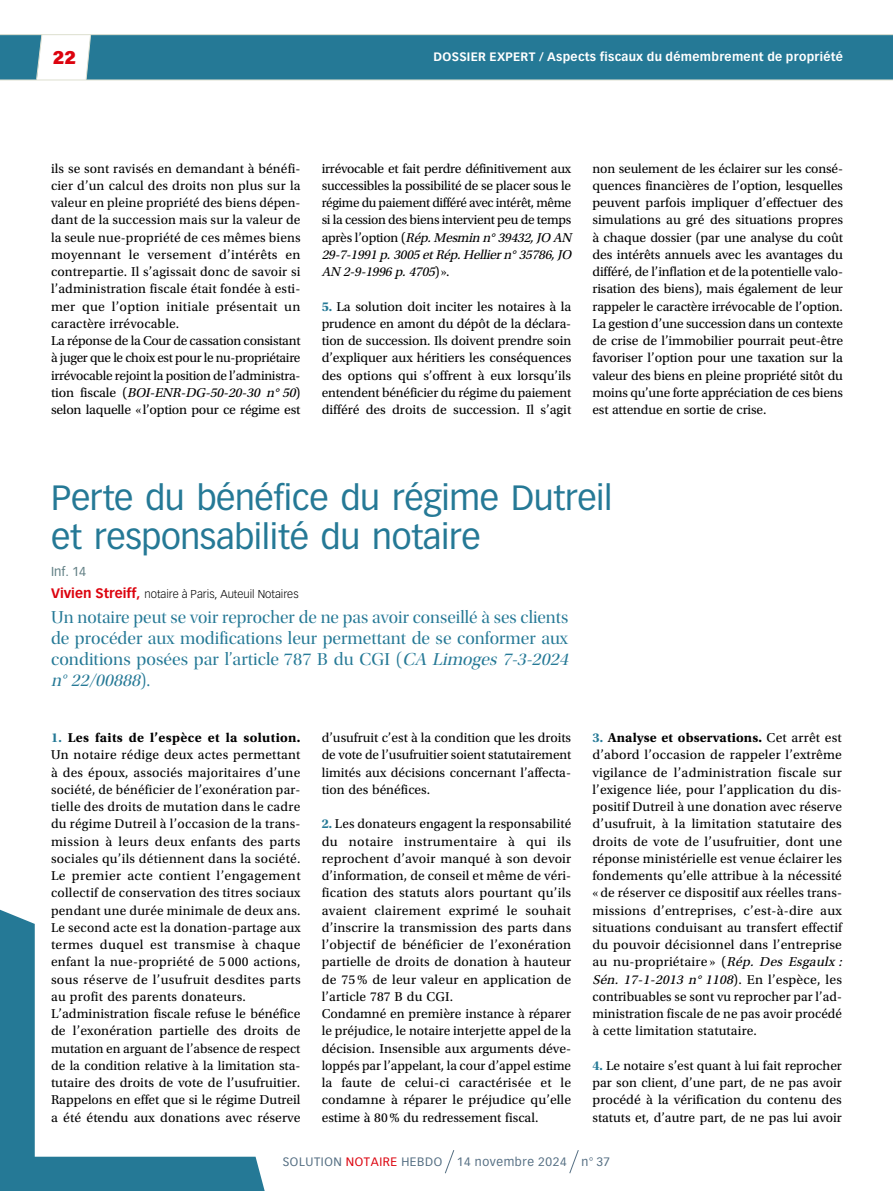
<style>
.page{position:relative;width:893px;height:1191px;background:#fff}
.page>*{position:absolute;margin:0;border:0;box-sizing:border-box;transform-origin:0 0}
.t1{font:34.5px/39px "Vectora LT Std";letter-spacing:-.01em;color:#257996}
.t2{font:900 19.5px "Acumin Pro";color:#dc030e}
.t3{font:18px/21px "Utopia Std Disp";color:#257996}
.t4{font:13.5px/17.2px "Utopia Std";letter-spacing:.01em;color:#000;text-align:justify}
.t5{font:13.5px/17.2px "Utopia Std";letter-spacing:-.02em;color:#000}
.t6{font:12.75px "Vectora LT Std";color:#617f84}
.t7{font:700 12px "Vectora LT Std";letter-spacing:.025em;color:#fff}
.t8{font:12px "Vectora LT Std";letter-spacing:.05em;color:#556f83}
.t9{font:300 11.25px "Vectora LT Std";color:#000}
.s1{font-style:italic}
.s2{font-family:"Utopia Std Bold Subh";color:#257996}
.s3{font-weight:700;font-size:13.5px;color:#dc030e}
.s4{font-weight:700}
.s5{color:#dc030e}
</style>
<div class="page">
<svg style="left:0;top:909px;width:265px;height:282px"></svg>
<hr style="left:0;top:34px;width:893px;height:1px;background:#dddfcf">
<hr style="left:0;top:80px;width:893px;height:1px;background:#dddfcf">
<div style="left:85px;top:35px;width:808px;height:45px;background:#257996"></div>
<svg style="left:0;top:35px;width:43px;height:45px;background:#3c87a0"></svg>
<svg style="left:445px;top:1150px;width:10px;height:24px"></svg>
<svg style="left:569px;top:1150px;width:10px;height:24px"></svg>
<h2 class="t2" style="left:53px;top:43px;width:24px">22</h2>
<p class="t7" style="left:434px;top:50px;width:411px">DOSSIER EXPERT / Aspects fiscaux du démembrement de propriété</p>
<p class="t4" style="left:51px;top:160px;width:251px;text-align:left">ils se sont ravisés en demandant à bénéfi&shy;cier d’un calcul des droits non plus sur la valeur en pleine propriété des biens dépen&shy;dant de la succession mais sur la valeur de la seule nue-propriété de ces mêmes biens moyennant le versement d’intérêts en contrepartie. Il s’agissait donc de savoir si l’administration fiscale était fondée à esti&shy;mer que l’option initiale présentait un caractère irrévocable.<br>La réponse de la Cour de cassation consistant à juger que le choix est pour le nu-propriétaire irrévocable rejoint la position de l’administra&shy;ti o n fi s c al e ( <span class="s1">BOI-ENR-DG-50-20-30 n° 50</span>) selon laquelle «l’option pour ce régime est</p>
<p class="t5" style="left:322px;top:160px;width:254px">irrévocable et fait perdre définitivement aux successibles la possibilité de se placer sous le régime du paiement différé avec intérêt, même si la cession des biens intervient peu de temps ap r è s l ’ o p ti o n ( <span class="s1">Rép.Mesmin n° 39432,JO AN 29-7-1991 p. 3005 etRép.Helliern° 35786,JO AN 2-9-1996 p. 4705</span>) » .</p>
<p class="t4" style="left:322px;top:298px;width:251px"><span class="s2">5.</span> La solution doit inciter les notaires à la prudence en amont du dépôt de la déclara&shy;tion de succession. Ils doivent prendre soin d’expliquer aux héritiers les conséquences des options qui s’offrent à eux lorsqu’ils entendent bénéficier du régime du paiement différé des droits de succession. Il s’agit</p>
<p class="t4" style="left:592px;top:160px;width:252px">non seulement de les éclairer sur les consé&shy;quences financières de l’option, lesquelles peuvent parfois impliquer d’effectuer des simulations au gré des situations propres à chaque dossier (par une analyse du coût des intérêts annuels avec les avantages du différé, de l’inflation et de la potentielle valo&shy;risation des biens), mais également de leur rappeler le caractère irrévocable de l’option.<br>La gestion d’une succession dans un contexte de crise de l’immobilier pourrait peut-être favoriser l’option pour une taxation sur la valeur des biens en pleine propriété sitôt du moins qu’une forte appréciation de ces biens est attendue en sortie de crise.</p>
<h1 class="t1" style="left:51px;top:478px;width:563px">Perte du bénéfice du régime Dutreil et responsabilité du notaire</h1>
<p class="t6" style="left:51px;top:564px;width:37px">Inf. 14</p>
<p class="t9" style="left:51px;top:587px;width:249px"><span class="s3">Vivien Streiff,</span> notaire à Paris, Auteuil Notaires</p>
<h3 class="t3" style="left:51px;top:607px;width:523px">Un notaire peut se voir reprocher de ne pas avoir conseillé à ses clients de procéder aux modifications leur permettant de se conformer aux conditions posées par l’article 787 B du CGI (<span class="s1">CA Limoges 7-3-2024 n° 22/00888</span>) .</h3>
<p class="t4" style="left:51px;top:729px;width:251px;text-align:left"><span class="s2">1.</span> <span class="s4">Les faits de l’espèce et la solution.<br></span>Un notaire rédige deux actes permettant à des époux, associés majoritaires d’une société, de bénéficier de l’exonération par&shy;tielle des droits de mutation dans le cadre du régime Dutreil à l’occasion de la trans&shy;mission à leurs deux enfants des parts sociales qu’ils détiennent dans la société.<br>Le premier acte contient l’engagement collectif de conservation des titres sociaux pendant une durée minimale de deux ans.<br>Le second acte est la donation-partage aux termes duquel est transmise à chaque enfant la nue-propriété de 5 000 actions, sous réserve de l’usufruit desdites parts au profit des parents donateurs.<br>L’administration fiscale refuse le bénéfice de l’exonération partielle des droits de mutation en arguant de l’absence de respect de la condition relative à la limitation sta&shy;tutaire des droits de vote de l’usufruitier.<br>Rappelons en effet que si le régime Dutreil a été étendu aux donations avec réserve</p>
<p class="t4" style="left:322px;top:729px;width:251px">d’usufruit c’est à la condition que les droits de vote de l’usufruitier soient statutairement limités aux décisions concernant l’affecta&shy;tion des bénéfices.</p>
<p class="t4" style="left:322px;top:815px;width:251px;text-align:left"><span class="s2">2.</span> Les donateurs engagent la responsabilité du notaire instrumentaire à qui ils reprochent d’avoir manqué à son devoir d’information, de conseil et même de véri&shy;fication des statuts alors pourtant qu’ils avaient clairement exprimé le souhait d’inscrire la transmission des parts dans l’objectif de bénéficier de l’exonération partielle de droits de donation à hauteur de 75% de leur valeur en application de l’article 787 B du CGI.<br>Condamné en première instance à réparer le préjudice, le notaire interjette appel de la décision. Insensible aux arguments déve&shy;loppés par l’appelant, la cour d’appel estime la faute de celui-ci caractérisée et le condamne à réparer le préjudice qu’elle estime à 80% du redressement fiscal.</p>
<p class="t4" style="left:592px;top:729px;width:254px;text-align:left"><span class="s2">3.</span> <span class="s4">Analyse et observations.</span> Cet arrêt est d’abord l’occasion de rappeler l’extrême vigilance de l’administration fiscale sur l’exigence liée, pour l’application du dis&shy;positif Dutreil à une donation avec réserve d’usufruit, à la limitation statutaire des droits de vote de l’usufruitier, dont une réponse ministérielle est venue éclairer les fondements qu’elle attribue à la nécessité « de réserver ce dispositif aux réelles trans&shy;missions d’entreprises, c’est-à-dire aux situations conduisant au transfert effectif du pouvoir décisionnel dans l’entreprise au nu-propriétaire » (<span class="s1">Rép. Des Esgaulx:<br>Sén. 17-1-2013 n° 1108</span>) . En l’ esp èce, les contribuables se sont vu reprocher par l’ad&shy;ministration fiscale de ne pas avoir procédé à cette limitation statutaire.</p>
<p class="t4" style="left:592px;top:1057px;width:251px"><span class="s2">4.</span> Le notaire s’est quant à lui fait reprocher par son client, d’une part, de ne pas avoir procédé à la vérification du contenu des statuts et, d’autre part, de ne pas lui avoir</p>
<p class="t8" style="left:283px;top:1154px;width:329px">SOLUTION <span class="s5">NOTAIRE</span> HEBDO 14 novembre 2024 n° 37</p>
</div>
